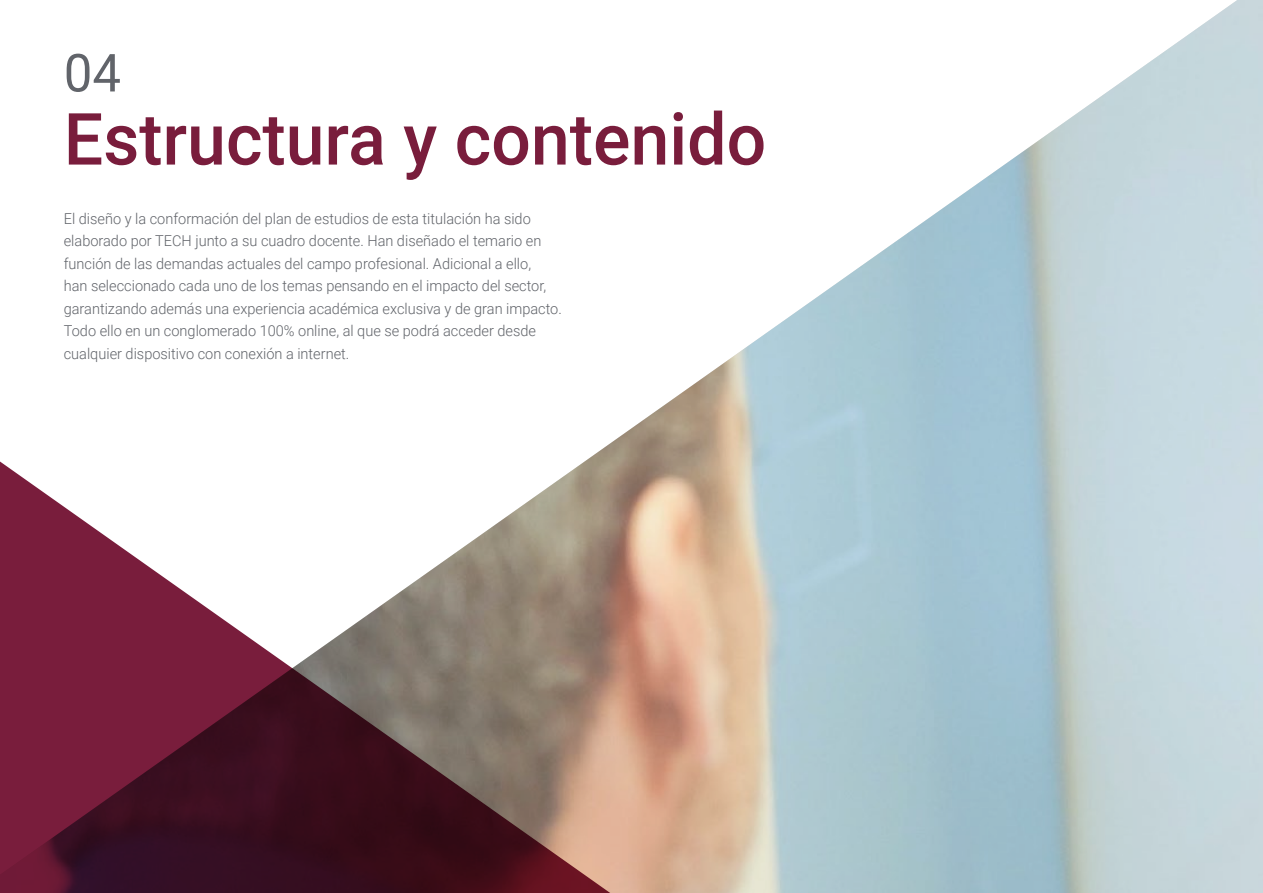
<style>
.page{position:relative;width:1263px;height:893px;background:#fff}
.page>*{position:absolute;margin:0;border:0;box-sizing:border-box;transform-origin:0 0}
.t1{font:500 72px "Roboto";color:#791d3c}
.t2{font:52.5px "Roboto";color:#61646a}
.t3{font:300 15px/22.5px "Roboto";color:#61646a}
</style>
<div class="page">
<img style="left:606px;top:0;width:657px;height:893px">
<svg style="left:0;top:446px;width:640px;height:447px"></svg>
<h2 class="t2" style="left:64px;top:36px;width:59px">04</h2>
<h1 class="t1" style="left:64px;top:89px;width:704px">Estructura y contenido</h1>
<p class="t3" style="left:64px;top:207px;width:500px">El diseño y la conformación del plan de estudios de esta titulación ha sido elaborado por TECH junto a su cuadro docente. Han diseñado el temario en función de las demandas actuales del campo profesional. Adicional a ello,<br>han seleccionado cada uno de los temas pensando en el impacto del sector, garantizando además una experiencia académica exclusiva y de gran impacto.<br>Todo ello en un conglomerado 100% online, al que se podrá acceder desde cualquier dispositivo con conexión a internet.</p>
</div>
